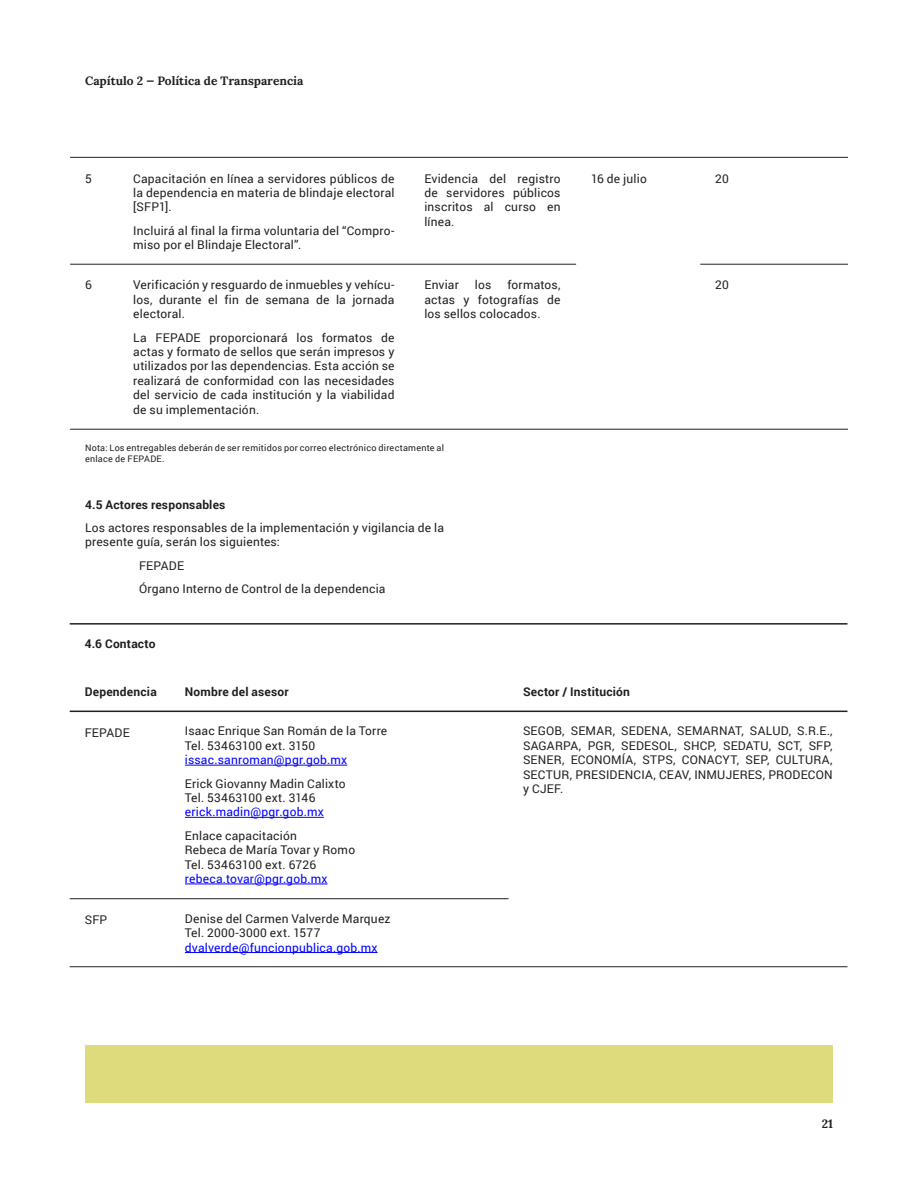
<style>
.page{position:relative;width:918px;height:1188px;background:#fff}
.page>*{position:absolute;margin:0;border:0;box-sizing:border-box;transform-origin:0 0}
.t1{font:12px/14.4px "Roboto";letter-spacing:.015em;color:#231f20}
.t2{font:12px "Roboto";letter-spacing:.02em;color:#00f}
.t3{font:700 12px "Roboto";letter-spacing:.015em;color:#231f20}
.t4{font:700 12px "Lora";color:#231f20}
.t5{font:9px/10.8px "Roboto";letter-spacing:.025em;color:#231f20}
</style>
<div class="page">
<hr style="left:70px;top:157px;width:778px;height:1px;background:#231f20">
<hr style="left:70px;top:264px;width:506px;height:1px;background:#231f20">
<hr style="left:700px;top:264px;width:148px;height:1px;background:#231f20">
<hr style="left:70px;top:429px;width:778px;height:1px;background:#231f20">
<hr style="left:185px;top:765px;width:162px;height:1px;background:#00f">
<hr style="left:185px;top:817px;width:139px;height:1px;background:#00f">
<hr style="left:185px;top:884px;width:143px;height:1px;background:#00f">
<hr style="left:70px;top:711px;width:777px;height:1px;background:#231f20">
<hr style="left:70px;top:623px;width:777px;height:2px;background:#231f20">
<hr style="left:185px;top:952px;width:193px;height:1px;background:#00f">
<hr style="left:70px;top:898px;width:439px;height:1px;background:#231f20">
<hr style="left:70px;top:966px;width:777px;height:1px;background:#231f20">
<div style="left:85px;top:1046px;width:748px;height:57px;background:#dedb7c"></div>
<p class="t4" style="left:85px;top:73px;width:220px">Capítulo 2 — Política de Transparencia</p>
<p class="t1" style="left:85px;top:171px;width:8px">5</p>
<p class="t1" style="left:133px;top:171px;width:263px;text-align:justify">Capacitación en línea a servidores públicos de la dependencia en materia de blindaje electoral [SFP1].</p>
<p class="t1" style="left:133px;top:223px;width:263px">Incluirá al final la firma voluntaria del “Compro&shy;miso por el Blindaje Electoral”.</p>
<p class="t1" style="left:85px;top:278px;width:8px">6</p>
<p class="t1" style="left:133px;top:277px;width:263px;text-align:justify">Verificación y resguardo de inmuebles y vehícu&shy;los, durante el fin de semana de la jornada electoral.</p>
<p class="t1" style="left:133px;top:330px;width:263px;text-align:justify">La FEPADE proporcionará los formatos de actas y formato de sellos que serán impresos y utilizados por las dependencias. Esta acción se realizará de conformidad con las necesidades del servicio de cada institución y la viabilidad de su implementación.</p>
<p class="t1" style="left:424px;top:171px;width:138px">Evidencia del registro</p>
<p class="t1" style="left:591px;top:171px;width:57px">16 de julio</p>
<p class="t1" style="left:715px;top:171px;width:15px">20</p>
<p class="t1" style="left:424px;top:185px;width:138px;text-align:justify">de servidores públicos inscritos al curso en línea.</p>
<p class="t1" style="left:424px;top:277px;width:36px">Enviar</p>
<p class="t1" style="left:475px;top:277px;width:18px">los</p>
<p class="t1" style="left:507px;top:277px;width:55px">formatos,</p>
<p class="t1" style="left:715px;top:278px;width:15px">20</p>
<p class="t1" style="left:424px;top:292px;width:138px">actas y fotografías de los sellos colocados.</p>
<p class="t5" style="left:85px;top:442px;width:360px">Nota: Los entregables deberán de ser remitidos por correo electrónico directamente al enlace de FEPADE.</p>
<p class="t3" style="left:85px;top:496px;width:142px">4.5 Actores responsables</p>
<p class="t1" style="left:85px;top:520px;width:360px">Los actores responsables de la implementación y vigilancia de la presente guía, serán los siguientes:</p>
<p class="t1" style="left:139px;top:553px;width:248px;line-height:23.4px">FEPADE<br>Órgano Interno de Control de la dependencia</p>
<p class="t3" style="left:85px;top:635px;width:72px">4.6 Contacto</p>
<p class="t3" style="left:85px;top:684px;width:74px">Dependencia</p>
<p class="t3" style="left:185px;top:684px;width:105px">Nombre del asesor</p>
<p class="t3" style="left:523px;top:684px;width:108px">Sector / Institución</p>
<p class="t1" style="left:85px;top:725px;width:46px">FEPADE</p>
<p class="t1" style="left:185px;top:724px;width:204px">Isaac Enrique San Román de la Torre<br>Tel. 53463100 ext. 3150</p>
<p class="t2" style="left:185px;top:752px;width:164px">issac.sanroman@pgr.gob.mx</p>
<p class="t1" style="left:185px;top:776px;width:162px">Erick Giovanny Madin Calixto<br>Tel. 53463100 ext. 3146</p>
<p class="t2" style="left:185px;top:804px;width:140px">erick.madin@pgr.gob.mx</p>
<p class="t1" style="left:185px;top:828px;width:172px">Enlace capacitación<br>Rebeca de María Tovar y Romo<br>Tel. 53463100 ext. 6726</p>
<p class="t2" style="left:185px;top:870px;width:144px">rebeca.tovar@pgr.gob.mx</p>
<p class="t1" style="left:523px;top:724px;width:311px;text-align:justify">SEGOB, SEMAR, SEDENA, SEMARNAT, SALUD, S.R.E., SAGARPA, PGR, SEDESOL, SHCP, SEDATU, SCT, SFP, SENER, ECONOMÍA, STPS, CONACYT, SEP, CULTURA, SECTUR, PRESIDENCIA, CEAV, INMUJERES, PRODECON y CJEF.</p>
<p class="t1" style="left:85px;top:912px;width:24px">SFP</p>
<p class="t1" style="left:185px;top:911px;width:207px">Denise del Carmen Valverde Marquez<br>Tel. 2000-3000 ext. 1577</p>
<p class="t2" style="left:185px;top:939px;width:194px">dvalverde@funcionpublica.gob.mx</p>
<p class="t4" style="left:822px;top:1116px;width:13px">21</p>
</div>
